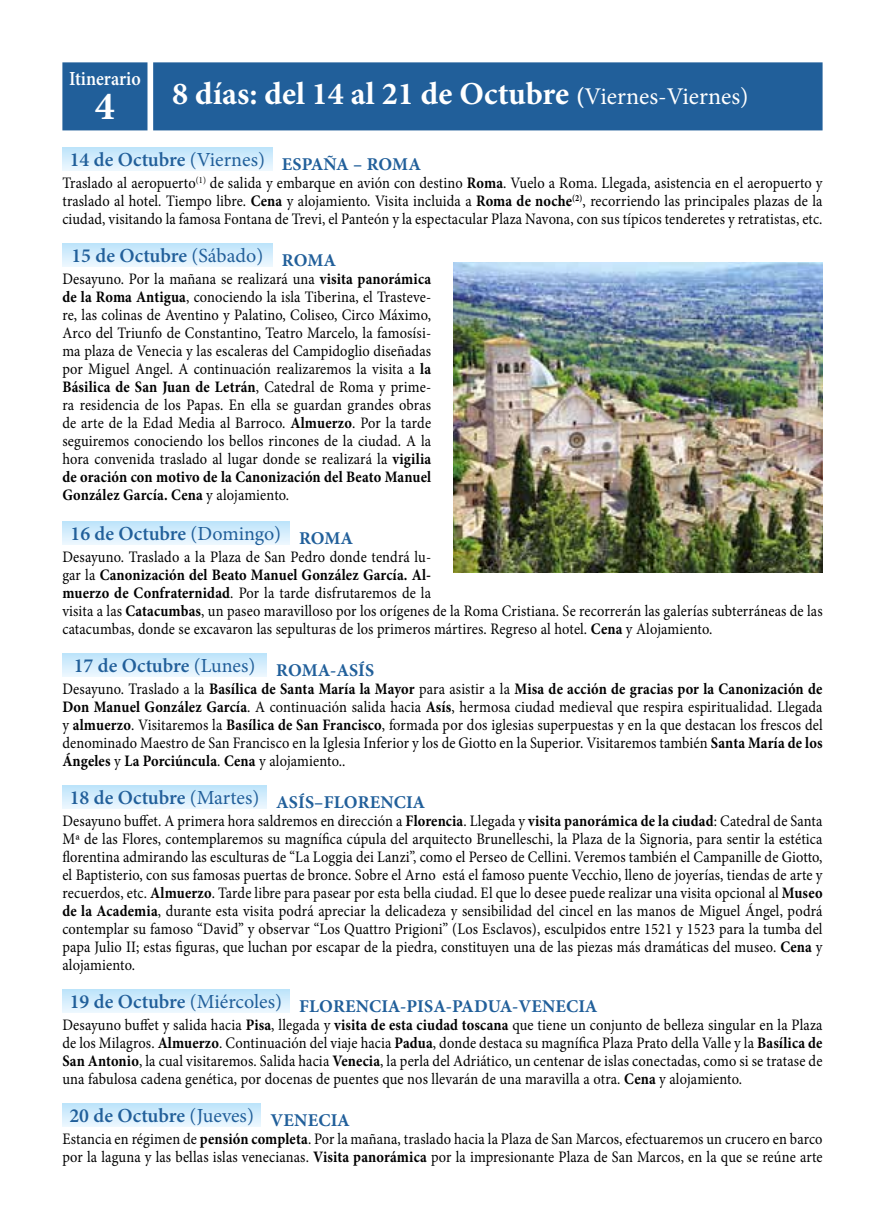
<style>
.page{position:relative;width:885px;height:1225px;background:#fff}
.page>*{position:absolute;margin:0;border:0;box-sizing:border-box;transform-origin:0 0}
.t1{font:700 40px "Minion Pro";color:#fff}
.t2{font:700 32px "Minion Pro";color:#fff}
.t3{font:600 20px "Minion Pro";color:#215f9a}
.t4{font:600 20px "Minion Pro";color:#fff;scale:.9 1}
.t5{font:700 18px "Minion Pro";letter-spacing:.01em;color:#215f9a}
.t6{font:16px/18px "Minion Pro";letter-spacing:.01em;color:#000;text-align:justify;scale:.9 1}
.s1{font-size:24px}
.s2{font-weight:400;font-size:24px}
.s3{font-weight:400}
.s4{font-weight:700}
</style>
<div class="page">
<svg style="left:62px;top:147px;width:210px;height:23px;background:#d4edfc"></svg>
<svg style="left:62px;top:243px;width:210px;height:23px;background:#d4edfc"></svg>
<svg style="left:62px;top:521px;width:227px;height:23px;background:#d4edfc"></svg>
<svg style="left:62px;top:653px;width:204px;height:23px;background:#d4edfc"></svg>
<svg style="left:62px;top:785px;width:204px;height:23px;background:#d4edfc"></svg>
<svg style="left:62px;top:989px;width:227px;height:23px;background:#d3edfc"></svg>
<svg style="left:62px;top:1103px;width:199px;height:23px;background:#d3edfc"></svg>
<div style="left:63px;top:63px;width:83px;height:66px;background:#215f9a"></div>
<div style="left:62px;top:62px;width:85px;height:68px;border:2px solid #215f9a"></div>
<div style="left:154px;top:63px;width:667px;height:66px;background:#215f9a"></div>
<div style="left:153px;top:62px;width:669px;height:68px;border:2px solid #215f9a"></div>
<img style="left:454px;top:263px;width:368px;height:310px">
<p class="t4" style="left:69px;top:65px;width:81px">Itinerario</p>
<h1 class="t1" style="left:95px;top:78px;width:21px">4</h1>
<h2 class="t2" style="left:172px;top:71px;width:577px">8 días: del 14 al 21 de Octubre <span class="s1">(</span><span class="s2">Viernes-Viernes)</span></h2>
<p class="t3" style="left:70px;top:146px;width:353px">14 de Octubre <span class="s3">(Viernes)</span> <sub>ESPAÑA</sub> <sub>–</sub> <sub>ROMA</sub></p>
<p class="t6" style="left:62px;top:174px;width:846px">Traslado al aeropuerto<sup>(1)</sup> de salida y embarque en avión con destino <span class="s4">Roma</span>. Vuelo a Roma. Llegada, asistencia en el aeropuerto y traslado al hotel. Tiempo libre. <span class="s4">Cena</span> y alojamiento. Visita incluida a <span class="s4">Roma de noche</span><sup>(2)</sup>, recorriendo las principales plazas de la ciudad, visitando la famosa Fontana de Trevi, el Panteón y la espectacular Plaza Navona, con sus típicos tenderetes y retratistas, etc.</p>
<p class="t3" style="left:71px;top:242px;width:266px">15 de Octubre <span class="s3">(Sábado)</span> <sub>ROMA</sub></p>
<p class="t6" style="left:62px;top:270px;width:411px">Desayuno. Por la mañana se realizará una <span class="s4">visita panorámica de la Roma Antigua</span>, conociendo la isla Tiberina, el Trasteve&shy;re, las colinas de Aventino y Palatino, Coliseo, Circo Máximo, Arco del Triunfo de Constantino, Teatro Marcelo, la famosísi&shy;ma plaza de Venecia y las escaleras del Campidoglio diseñadas por Miguel Angel. A continuación realizaremos la visita a <span class="s4">la Básilica de San Juan de Letrán</span>, Catedral de Roma y prime&shy;ra residencia de los Papas. En ella se guardan grandes obras de arte de la Edad Media al Barroco. <span class="s4">Almuerzo</span>. Por la tarde seguiremos conociendo los bellos rincones de la ciudad. A la hora convenida traslado al lugar donde se realizará la <span class="s4">vigilia de oración con motivo de la Canonización del Beato Manuel González García. Cena</span> y alojamiento.</p>
<p class="t3" style="left:70px;top:520px;width:284px">16 de Octubre <span class="s3">(Domingo)</span> <sub>ROMA</sub></p>
<p class="t6" style="left:62px;top:548px;width:846px;text-align:left">Desayuno. Traslado a la Plaza de San Pedro donde tendrá lu-<br>gar la <span class="s4">Canonización del Beato Manuel González García. Al-<br>muerzo de Confraternidad</span>. Por la tarde disfrutaremos de la<br>visita a las <span class="s4">Catacumbas</span>, un paseo maravilloso por los orígenes de la Roma Cristiana. Se recorrerán las galerías subterráneas de las catacumbas, donde se excavaron las sepulturas de los primeros mártires. Regreso al hotel. <span class="s4">Cena</span> y Alojamiento.</p>
<p class="t3" style="left:74px;top:652px;width:302px">17 de Octubre <span class="s3">(Lunes)</span> <sub>ROMA-ASÍS</sub></p>
<p class="t6" style="left:62px;top:680px;width:846px">Desayuno. Traslado a la <span class="s4">Basílica de Santa María la Mayor</span> para asistir a la <span class="s4">Misa de acción de gracias por la Canonización de Don Manuel González García</span>. A continuación salida hacia <span class="s4">Asís</span>, hermosa ciudad medieval que respira espiritualidad. Llegada y <span class="s4">almuerzo</span>. Visitaremos la <span class="s4">Basílica de San Francisco</span>, formada por dos iglesias superpuestas y en la que destacan los frescos del denominado Maestro de San Francisco en la Iglesia Inferior y los de Giotto en la Superior. Visitaremos también <span class="s4">Santa María de los Ángeles</span> y <span class="s4">La Porciúncula</span>. <span class="s4">Cena</span> y alojamiento..</p>
<p class="t5" style="left:70px;top:790px;width:357px"><sup>18</sup> <sup>de</sup> <sup>Octubre</sup> <sup>(Martes)</sup> ASÍS–FLORENCIA</p>
<p class="t6" style="left:62px;top:812px;width:846px">Desayuno buffet. A primera hora saldremos en dirección a <span class="s4">Florencia</span>. Llegada y <span class="s4">visita panorámica de la ciudad</span>: Catedral de Santa Mª de las Flores, contemplaremos su magnífica cúpula del arquitecto Brunelleschi, la Plaza de la Signoria, para sentir la estética florentina admirando las esculturas de “La Loggia dei Lanzi”, como el Perseo de Cellini. Veremos también el Campanille de Giotto, el Baptisterio, con sus famosas puertas de bronce. Sobre el Arno está el famoso puente Vecchio, lleno de joyerías, tiendas de arte y recuerdos, etc. <span class="s4">Almuerzo</span>. Tarde libre para pasear por esta bella ciudad. El que lo desee puede realizar una visita opcional al <span class="s4">Museo de la Academia</span>, durante esta visita podrá apreciar la delicadeza y sensibilidad del cincel en las manos de Miguel Ángel, podrá contemplar su famoso “David” y observar “Los Quattro Prigioni” (Los Esclavos), esculpidos entre 1521 y 1523 para la tumba del papa Julio II; estas figuras, que luchan por escapar de la piedra, constituyen una de las piezas más dramáticas del museo. <span class="s4">Cena</span> y alojamiento.</p>
<p class="t5" style="left:70px;top:994px;width:529px"><sup>19</sup> <sup>de</sup> <sup>Octubre</sup> <sup>(Miércoles)</sup> FLORENCIA-PISA-PADUA-VENECIA</p>
<p class="t6" style="left:62px;top:1016px;width:846px">Desayuno buffet y salida hacia <span class="s4">Pisa</span>, llegada y <span class="s4">visita de esta ciudad toscana</span> que tiene un conjunto de belleza singular en la Plaza de los Milagros. <span class="s4">Almuerzo</span>. Continuación del viaje hacia <span class="s4">Padua</span>, donde destaca su magnífica Plaza Prato della Valle y la <span class="s4">Basílica de San Antonio</span>, la cual visitaremos. Salida hacia <span class="s4">Venecia</span>, la perla del Adriático, un centenar de islas conectadas, como si se tratase de una fabulosa cadena genética, por docenas de puentes que nos llevarán de una maravilla a otra. <span class="s4">Cena</span> y alojamiento.</p>
<p class="t3" style="left:69px;top:1102px;width:282px">20 de Octubre <span class="s3">(Jueves)</span> <sub>VENECIA</sub></p>
<p class="t6" style="left:62px;top:1130px;width:846px">Estancia en régimen de <span class="s4">pensión completa</span>. Por la mañana, traslado hacia la Plaza de San Marcos, efectuaremos un crucero en barco por la laguna y las bellas islas venecianas. <span class="s4">Visita panorámica</span> por la impresionante Plaza de San Marcos, en la que se reúne arte</p>
</div>
